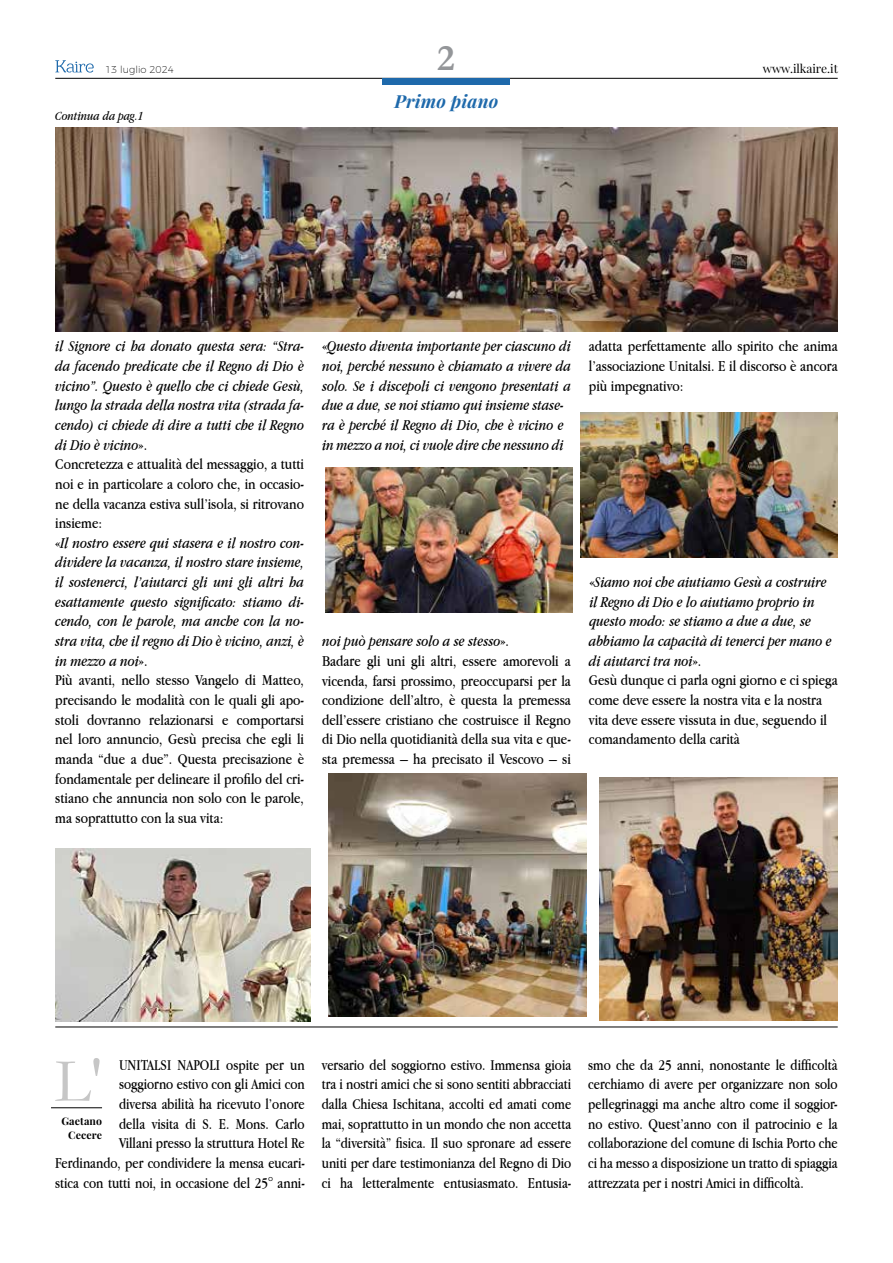
<style>
.page{position:relative;width:893px;height:1263px;background:#fff}
.page>*{position:absolute;margin:0;border:0;box-sizing:border-box;transform-origin:0 0}
.t1{font:63px "Garamond";color:#c6c6c6}
.t2{font:700 37.5px "Garamond";color:#949699}
.t3{font:italic 700 18px "Playfair Display";letter-spacing:.01em;color:#1e69ab}
.t4{font:italic 15.75px/19.6px "Apple Garamond";color:#000}
.t5{font:15.75px/19.6px "Apple Garamond";color:#000;text-align:justify}
.t6{font:italic 13.05px "Apple Garamond";color:#000}
.t7{font:12px "Playfair Display";color:#000}
.t8{font:700 10.5px/13.5px "Playfair Display";letter-spacing:.01em;color:#000;text-align:right}
.t9{font:200 9.9px "Montserrat";color:#000}
.s1{font-style:normal}
.s2{font-style:italic}
</style>
<div class="page">
<hr style="left:55px;top:78px;width:783px;height:1px;background:#000">
<div style="left:382px;top:78px;width:127px;height:7px;background:#1e69ab"></div>
<svg style="left:55px;top:60px;width:39px;height:13px"></svg>
<img style="left:325px;top:467px;width:247px;height:145px">
<img style="left:55px;top:848px;width:255px;height:173px">
<img style="left:600px;top:777px;width:238px;height:243px">
<img style="left:328px;top:774px;width:259px;height:243px">
<img style="left:55px;top:128px;width:783px;height:204px">
<img style="left:581px;top:412px;width:257px;height:145px">
<hr style="left:51px;top:1107px;width:51px;height:1px;background:#000">
<hr style="left:55px;top:1027px;width:783px;height:1px;background:#000">
<p class="t9" style="left:105px;top:62px;width:70px">13 luglio 2024</p>
<p class="t6" style="left:55px;top:108px;width:90px">Continua da pag.1</p>
<h2 class="t2" style="left:437px;top:36px;width:19px">2</h2>
<p class="t3" style="left:394px;top:89px;width:105px">Primo piano</p>
<p class="t7" style="left:763px;top:61px;width:77px">www.ilkaire.it</p>
<p class="t4" style="left:55px;top:336px;width:250px">il Signore ci ha donato questa sera: “Stra&shy;da facendo predicate che il Regno di Dio è vicino”. Questo è quello che ci chiede Gesù, lungo la strada della nostra vita (strada fa&shy;cendo) ci chiede di dire a tutti che il Regno di Dio è vicino<span class="s1">».<br>Concretezza e attualità del messaggio, a tutti noi e in particolare a coloro che, in occasio&shy;ne della vacanza estiva sull’isola, si ritrovano insieme:<br>«</span>Il nostro essere qui stasera e il nostro con&shy;dividere la vacanza, il nostro stare insieme, il sostenerci, l’aiutarci gli uni gli altri ha esattamente questo significato: stiamo di&shy;cendo, con le parole, ma anche con la no&shy;stra vita, che il regno di Dio è vicino, anzi, è in mezzo a noi<span class="s1">».<br>Più avanti, nello stesso Vangelo di Matteo, precisando le modalità con le quali gli apo&shy;stoli dovranno relazionarsi e comportarsi nel loro annuncio, Gesù precisa che egli li manda “due a due”. Questa precisazione è fondamentale per delineare il profilo del cri&shy;stiano che annuncia non solo con le parole, ma soprattutto con la sua vita:</span></p>
<p class="t4" style="left:322px;top:336px;width:250px"><span class="s1">«</span>Questo diventa importante per ciascuno di noi, perché nessuno è chiamato a vivere da solo. Se i discepoli ci vengono presentati a due a due, se noi stiamo qui insieme stase&shy;ra è perché il Regno di Dio, che è vicino e in mezzo a noi, ci vuole dire che nessuno di</p>
<p class="t5" style="left:322px;top:631px;width:250px;text-align:left"><span class="s2">noi può pensare solo a se stesso</span>».<br>Badare gli uni gli altri, essere amorevoli a vicenda, farsi prossimo, preoccuparsi per la condizione dell’altro, è questa la premessa dell’essere cristiano che costruisce il Regno di Dio nella quotidianità della sua vita e que&shy;sta premessa – ha precisato il Vescovo – si</p>
<p class="t5" style="left:589px;top:336px;width:250px">adatta perfettamente allo spirito che anima l’associazione Unitalsi. E il discorso è ancora più impegnativo:</p>
<p class="t4" style="left:589px;top:572px;width:250px"><span class="s1">«</span>Siamo noi che aiutiamo Gesù a costruire il Regno di Dio e lo aiutiamo proprio in questo modo: se stiamo a due a due, se abbiamo la capacità di tenerci per mano e di aiutarci tra noi<span class="s1">».<br>Gesù dunque ci parla ogni giorno e ci spiega come deve essere la nostra vita e la nostra vita deve essere vissuta in due, seguendo il comandamento della carità</span></p>
<h1 class="t1" style="left:55px;top:1043px;width:49px">L'</h1>
<p class="t8" style="left:61px;top:1115px;width:42px">Gaetano<br>Cecere</p>
<p class="t5" style="left:55px;top:1054px;width:251px;text-align:right">UNITALSI NAPOLI ospite per un<br>soggiorno estivo con gli Amici con<br>diversa abilità ha ricevuto l’onore<br>della visita di S. E. Mons. Carlo<br>Villani presso la struttura Hotel Re Ferdinando, per condividere la mensa eucari&shy;stica con tutti noi, in occasione del 25° anni-</p>
<p class="t5" style="left:322px;top:1054px;width:251px">versario del soggiorno estivo. Immensa gioia tra i nostri amici che si sono sentiti abbracciati dalla Chiesa Ischitana, accolti ed amati come mai, soprattutto in un mondo che non accetta la “diversità” fisica. Il suo spronare ad essere uniti per dare testimonianza del Regno di Dio ci ha letteralmente entusiasmato. Entusia-</p>
<p class="t5" style="left:588px;top:1054px;width:251px">smo che da 25 anni, nonostante le difficoltà cerchiamo di avere per organizzare non solo pellegrinaggi ma anche altro come il soggior&shy;no estivo. Quest’anno con il patrocinio e la collaborazione del comune di Ischia Porto che ci ha messo a disposizione un tratto di spiaggia attrezzata per i nostri Amici in difficoltà.</p>
</div>
